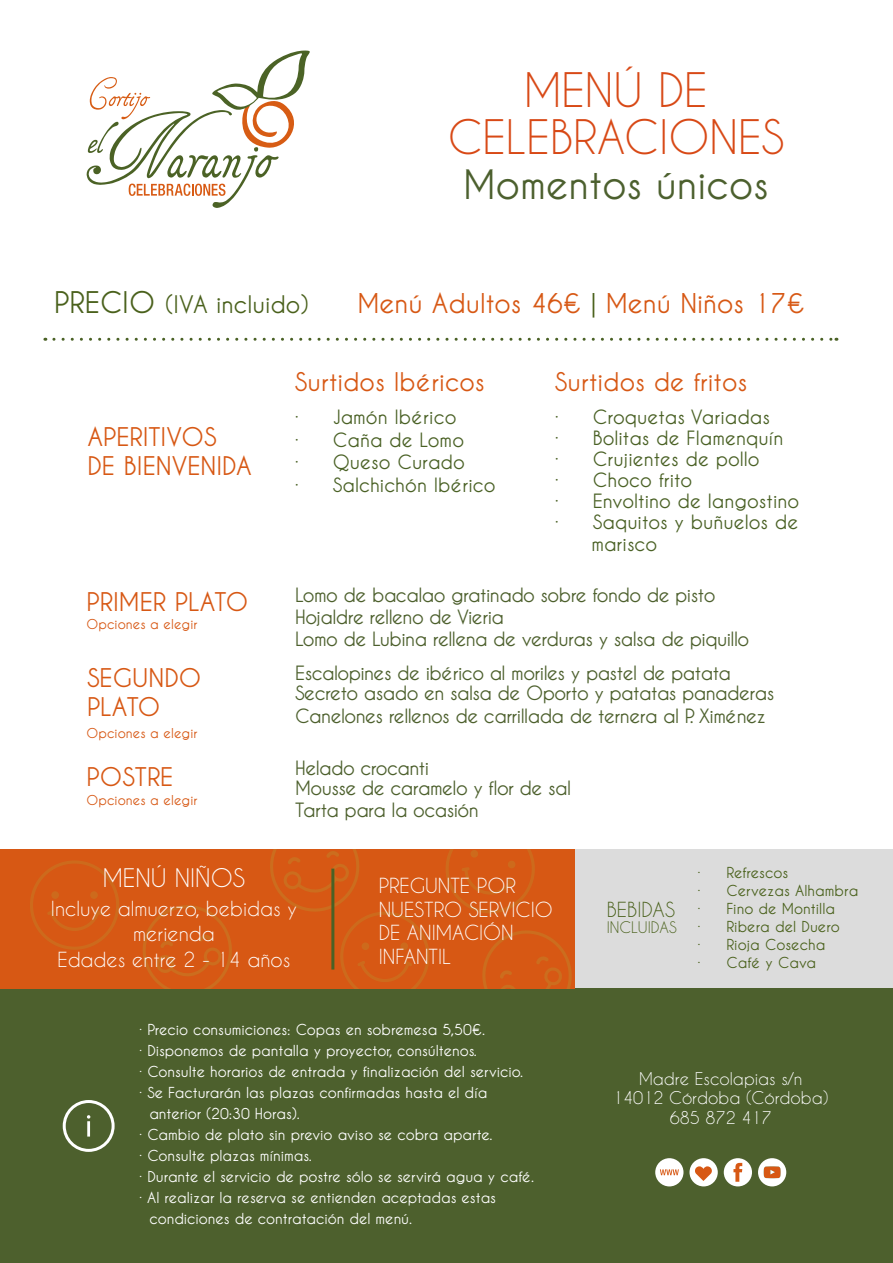
<style>
.page{position:relative;width:893px;height:1263px;background:#fff}
.page>*{position:absolute;margin:0;border:0;box-sizing:border-box;transform-origin:0 0}
.t1{font:44.55px/46.5px "Caviar Dreams";color:#d84916;text-align:center}
.t2{font:700 40.05px "Caviar Dreams";color:#4c602e}
.t3{font:700 27px "Caviar Dreams";color:#d75814}
.t4{font:700 25.5px/29.8px "Caviar Dreams";color:#d75814}
.t5{font:700 24px "Caviar Dreams";color:#4a611c}
.t6{font:24px "Caviar Dreams";color:#fff}
.t7{font:700 19.5px/22.2px "Caviar Dreams";letter-spacing:-.03em;color:#4d602d}
.t8{font:700 19.5px/22.5px "Caviar Dreams";color:#4a6125}
.t9{font:19.5px/23.4px "Caviar Dreams";color:#fff}
.t10{font:19.5px "Caviar Dreams";color:#4a611c}
.t11{font:16.5px/19.8px "Caviar Dreams";color:#fff;text-align:center}
.t12{font:700 15px "Caviar Dreams";letter-spacing:-.005em;color:#fff}
.t13{font:700 15px/18px "Caviar Dreams";color:#4a611c}
.t14{font:15px "Caviar Dreams";color:#4a611c}
.t15{font:700 13.5px "Caviar Dreams";color:#d75814}
.s1{font-size:29.55px}
.s2{color:#4a611c}
</style>
<div class="page">
<svg style="left:54px;top:338px;width:783px;height:3px"></svg>
<svg style="left:87px;top:50px;width:223px;height:158px"></svg>
<div style="left:570px;top:849px;width:322px;height:149px;background:#dcdcdc"></div>
<div style="left:0;top:989px;width:893px;height:274px;background:#4d602d"></div>
<div style="left:0;top:849px;width:574px;height:140px;background:#d75814"></div>
<svg style="left:30px;top:861px;width:89px;height:89px"></svg>
<svg style="left:446px;top:849px;width:89px;height:64px"></svg>
<svg style="left:143px;top:905px;width:89px;height:84px"></svg>
<svg style="left:270px;top:849px;width:159px;height:140px"></svg>
<svg style="left:482px;top:930px;width:90px;height:59px"></svg>
<hr style="left:331px;top:868px;width:3px;height:101px;background:#4a6125">
<div style="left:63px;top:1100px;width:52px;height:52px;border:3px solid #fff;border-radius:50%"></div>
<hr style="left:87px;top:1121px;width:3px;height:15px;background:#fff">
<div style="left:655px;top:1158px;width:28px;height:28px;background:#fff;border-radius:50%"></div>
<svg style="left:660px;top:1169px;width:19px;height:6px"></svg>
<div style="left:689px;top:1158px;width:29px;height:28px;background:#fff;border-radius:50%"></div>
<div style="left:724px;top:1158px;width:28px;height:28px;background:#fff;border-radius:50%"></div>
<svg style="left:733px;top:1163px;width:9px;height:19px"></svg>
<svg style="left:758px;top:1158px;width:28px;height:28px"></svg>
<svg style="left:695px;top:1166px;width:17px;height:15px"></svg>
<h1 class="t1" style="left:448px;top:67px;width:338px">MENÚ DE<br>CELEBRACIONES</h1>
<h3 class="t5" style="left:54px;top:291px;width:256px"><span class="s1">PRECIO</span> (IVA incluido)</h3>
<h2 class="t2" style="left:463px;top:162px;width:307px">Momentos únicos</h2>
<h3 class="t3" style="left:357px;top:288px;width:449px">Menú Adultos 46€ <span class="s2">|</span> Menú Niños 17€</h3>
<h3 class="t4" style="left:87px;top:422px;width:166px">APERITIVOS<br>DE BIENVENIDA</h3>
<h3 class="t4" style="left:87px;top:587px;width:163px">PRIMER PLATO</h3>
<p class="t15" style="left:87px;top:616px;width:112px">Opciones a elegir</p>
<h3 class="t4" style="left:87px;top:663px;width:116px">SEGUNDO<br>PLATO</h3>
<p class="t15" style="left:87px;top:725px;width:112px">Opciones a elegir</p>
<h3 class="t4" style="left:87px;top:762px;width:88px">POSTRE</h3>
<p class="t15" style="left:87px;top:793px;width:112px">Opciones a elegir</p>
<h3 class="t4" style="left:295px;top:367px;width:191px">Surtidos Ibéricos</h3>
<h3 class="t4" style="left:555px;top:367px;width:194px">Surtidos de fritos</h3>
<h3 class="t8" style="left:295px;top:406px;width:202px">· Jamón Ibérico<br>· Caña de Lomo<br>· Queso Curado<br>· Salchichón Ibérico</h3>
<h3 class="t8" style="left:555px;top:406px;width:217px">· Croquetas Variadas</h3>
<h3 class="t8" style="left:555px;top:427px;width:230px">· Bolitas de Flamenquín</h3>
<h3 class="t8" style="left:555px;top:448px;width:206px">· Crujientes de pollo</h3>
<h3 class="t8" style="left:555px;top:469px;width:139px">· Choco frito</h3>
<h3 class="t8" style="left:555px;top:490px;width:246px">· Envoltino de langostino</h3>
<h3 class="t8" style="left:555px;top:511px;width:245px">· Saquitos y buñuelos de</h3>
<h3 class="t8" style="left:591px;top:533px;width:67px">marisco</h3>
<h3 class="t7" style="left:295px;top:584px;width:422px">Lomo de bacalao gratinado sobre fondo de pisto</h3>
<h3 class="t7" style="left:295px;top:606px;width:456px">Hojaldre relleno de Vieria<br>Lomo de Lubina rellena de verduras y salsa de piquillo</h3>
<h3 class="t7" style="left:295px;top:661px;width:437px">Escalopines de ibérico al moriles y pastel de patata</h3>
<h3 class="t7" style="left:295px;top:681px;width:481px;line-height:23.1px">Secreto asado en salsa de Oporto y patatas panaderas<br>Canelones rellenos de carrillada de ternera al P. Ximénez</h3>
<h3 class="t7" style="left:295px;top:756px;width:135px">Helado crocanti</h3>
<h3 class="t7" style="left:295px;top:777px;width:277px">Mousse de caramelo y flor de sal</h3>
<h3 class="t7" style="left:295px;top:799px;width:185px">Tarta para la ocasión</h3>
<h3 class="t6" style="left:103px;top:864px;width:144px">MENÚ NIÑOS</h3>
<h3 class="t9" style="left:51px;top:895px;width:248px;line-height:25.5px;text-align:center">Incluye almuerzo, bebidas y merienda<br>Edades entre 2 - 14 años</h3>
<h3 class="t9" style="left:379px;top:874px;width:176px">PREGUNTE POR<br>NUESTRO SERVICIO<br>DE ANIMACIÓN<br>INFANTIL</h3>
<p class="t12" style="left:139px;top:1021px;width:347px">· Precio consumiciones: Copas en sobremesa 5,50€.</p>
<p class="t12" style="left:139px;top:1042px;width:339px">· Disponemos de pantalla y proyector, consúltenos.</p>
<p class="t12" style="left:139px;top:1063px;width:386px">· Consulte horarios de entrada y finalización del servicio.</p>
<p class="t12" style="left:139px;top:1084px;width:350px">· Se Facturarán las plazas confirmadas hasta el día</p>
<p class="t12" style="left:149px;top:1105px;width:152px">anterior (20:30 Horas).</p>
<p class="t12" style="left:139px;top:1126px;width:355px">· Cambio de plato sin previo aviso se cobra aparte.</p>
<p class="t12" style="left:139px;top:1147px;width:174px">· Consulte plazas mínimas.</p>
<p class="t12" style="left:139px;top:1168px;width:397px">· Durante el servicio de postre sólo se servirá agua y café.</p>
<p class="t12" style="left:139px;top:1189px;width:358px">· Al realizar la reserva se entienden aceptadas estas</p>
<p class="t12" style="left:149px;top:1210px;width:264px">condiciones de contratación del menú.</p>
<h3 class="t10" style="left:607px;top:898px;width:70px">BEBIDAS</h3>
<p class="t14" style="left:607px;top:919px;width:72px">INCLUIDAS</p>
<p class="t13" style="left:697px;top:863px;width:162px">· Refrescos<br>· Cervezas Alhambra · Fino de Montilla<br>· Ribera del Duero<br>· Rioja Cosecha<br>· Café y Cava</p>
<p class="t11" style="left:613px;top:1068px;width:217px">Madre Escolapias s/n<br>14012 Córdoba (Córdoba)<br>685 872 417</p>
</div>
